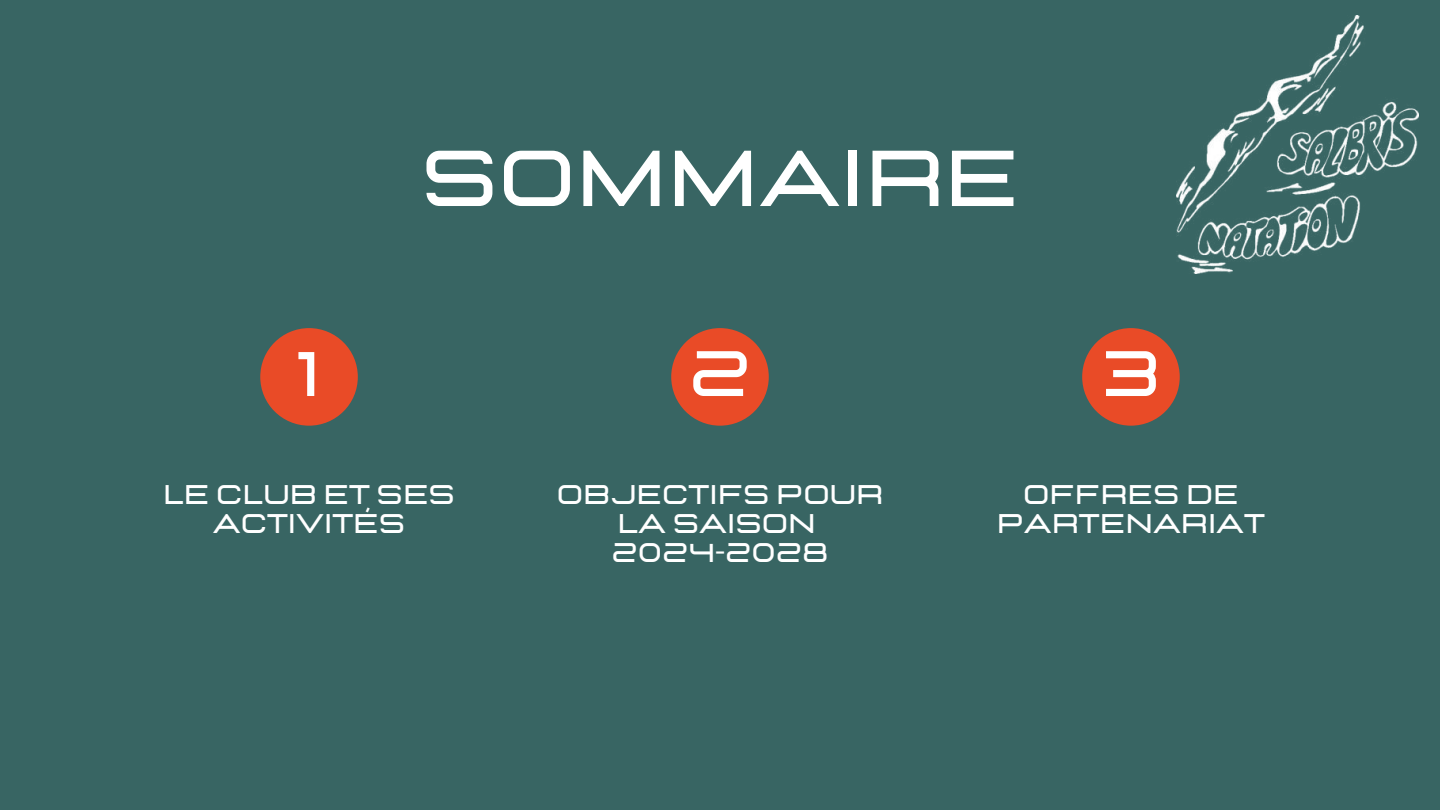
<style>
.page{position:relative;width:1440px;height:810px;background:#386563}
.page>*{position:absolute;margin:0;border:0;box-sizing:border-box;transform-origin:0 0}
.t1{font:700 79px "Lastica";color:#fff}
.t2{font:700 64px "Lastica";color:#fff}
.t3{font:700 26.9px/29.2px "Lastica";color:#fff;text-align:center}
</style>
<div class="page">
<img style="left:1176px;top:16px;width:243px;height:258px">
<div style="left:260px;top:328px;width:98px;height:98px;background:#e94b27;border-radius:50%"></div>
<div style="left:671px;top:328px;width:98px;height:98px;background:#e94b27;border-radius:50%"></div>
<div style="left:1082px;top:328px;width:98px;height:98px;background:#e94b27;border-radius:50%"></div>
<h1 class="t1" style="left:421px;top:140px;width:600px">SOMMAIRE</h1>
<h2 class="t2" style="left:298px;top:342px;width:24px">1</h2>
<h2 class="t2" style="left:689px;top:342px;width:64px">2</h2>
<h2 class="t2" style="left:1101px;top:342px;width:61px">3</h2>
<p class="t3" style="left:163px;top:481px;width:293px">LE CLUB ET SES<br>ACTIVITÉS</p>
<p class="t3" style="left:557px;top:481px;width:328px">OBJECTIFS POUR<br>LA SAISON<br>2024-2028</p>
<p class="t3" style="left:997px;top:481px;width:270px">OFFRES DE<br>PARTENARIAT</p>
</div>
